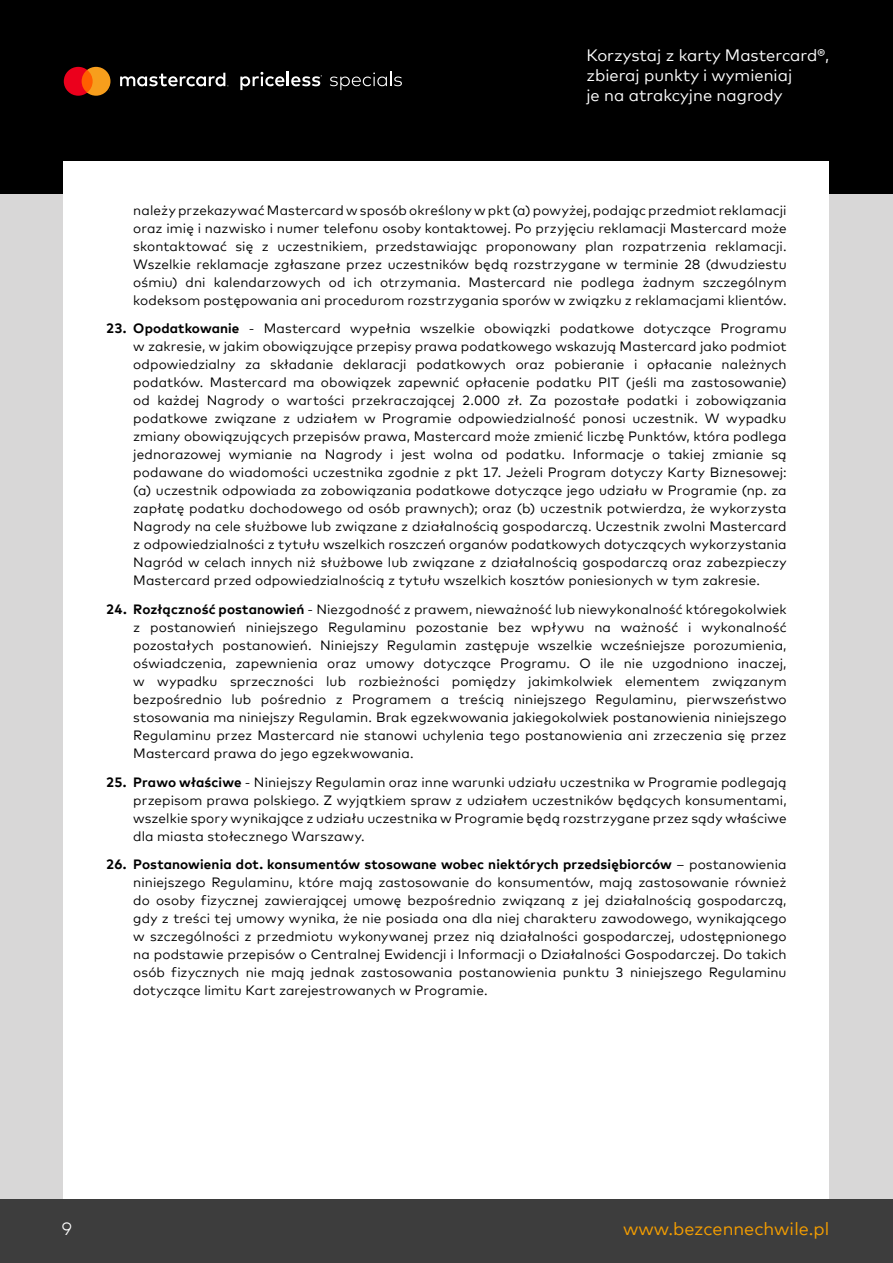
<style>
.page{position:relative;width:893px;height:1263px;background:#fff}
.page>*{position:absolute;margin:0;border:0;box-sizing:border-box;transform-origin:0 0}
.t1{font:18px "Mark Offc For MC";color:#f59e00}
.t2{font:300 18px "Mark Offc For MC";color:#fff}
.t3{font:16.5px/19.8px "Mark Offc For MC";color:#fff}
.t4{font:13.5px/18px "Mark Offc For MC";letter-spacing:.01em;color:#000;text-align:justify}
.s1{font-weight:700}
</style>
<div class="page">
<div style="left:0;top:162px;width:893px;height:1037px;background:#d8d7d7"></div>
<div style="left:0;top:0;width:893px;height:193px;background:#000"></div>
<div style="left:64px;top:162px;width:765px;height:1037px;background:#fff"></div>
<div style="left:0;top:1199px;width:893px;height:64px;background:#3d3d3d"></div>
<svg style="left:64px;top:67px;width:46px;height:29px"></svg>
<svg style="left:120px;top:73px;width:108px;height:13px"></svg>
<svg style="left:240px;top:72px;width:82px;height:18px"></svg>
<svg style="left:330px;top:72px;width:72px;height:18px"></svg>
<p class="t3" style="left:586px;top:44px;width:244px">Korzystaj z karty Mastercard®, zbieraj punkty i wymieniaj<br>je na atrakcyjne nagrody</p>
<p class="t4" style="left:133px;top:200px;width:655px">należy przekazywać Mastercard w sposób określony w pkt (a) powyżej, podając przedmiot reklamacji oraz imię i nazwisko i numer telefonu osoby kontaktowej. Po przyjęciu reklamacji Mastercard może skontaktować się z uczestnikiem, przedstawiając proponowany plan rozpatrzenia reklamacji.<br>Wszelkie reklamacje zgłaszane przez uczestników będą rozstrzygane w terminie 28 (dwudziestu ośmiu) dni kalendarzowych od ich otrzymania. Mastercard nie podlega żadnym szczególnym kodeksom postępowania ani procedurom rozstrzygania sporów w związku z reklamacjami klientów.</p>
<p class="t4" style="left:133px;top:319px;width:655px;text-indent:-27px"><span class="s1">23. Opodatkowanie</span> - Mastercard wypełnia wszelkie obowiązki podatkowe dotyczące Programu w zakresie, w jakim obowiązujące przepisy prawa podatkowego wskazują Mastercard jako podmiot odpowiedzialny za składanie deklaracji podatkowych oraz pobieranie i opłacanie należnych podatków. Mastercard ma obowiązek zapewnić opłacenie podatku PIT (jeśli ma zastosowanie) od każdej Nagrody o wartości przekraczającej 2.000 zł. Za pozostałe podatki i zobowiązania podatkowe związane z udziałem w Programie odpowiedzialność ponosi uczestnik. W wypadku zmiany obowiązujących przepisów prawa, Mastercard może zmienić liczbę Punktów, która podlega jednorazowej wymianie na Nagrody i jest wolna od podatku. Informacje o takiej zmianie są podawane do wiadomości uczestnika zgodnie z pkt 17. Jeżeli Program dotyczy Karty Biznesowej: (a) uczestnik odpowiada za zobowiązania podatkowe dotyczące jego udziału w Programie (np. za zapłatę podatku dochodowego od osób prawnych); oraz (b) uczestnik potwierdza, że wykorzysta Nagrody na cele służbowe lub związane z działalnością gospodarczą. Uczestnik zwolni Mastercard z odpowiedzialności z tytułu wszelkich roszczeń organów podatkowych dotyczących wykorzystania Nagród w celach innych niż służbowe lub związane z działalnością gospodarczą oraz zabezpieczy Mastercard przed odpowiedzialnością z tytułu wszelkich kosztów poniesionych w tym zakresie.</p>
<p class="t4" style="left:133px;top:599px;width:655px;text-indent:-27px"><span class="s1">24. Rozłączność postanowień</span> - Niezgodność z prawem, nieważność lub niewykonalność któregokolwiek z postanowień niniejszego Regulaminu pozostanie bez wpływu na ważność i wykonalność pozostałych postanowień. Niniejszy Regulamin zastępuje wszelkie wcześniejsze porozumienia, oświadczenia, zapewnienia oraz umowy dotyczące Programu. O ile nie uzgodniono inaczej, w wypadku sprzeczności lub rozbieżności pomiędzy jakimkolwiek elementem związanym bezpośrednio lub pośrednio z Programem a treścią niniejszego Regulaminu, pierwszeństwo stosowania ma niniejszy Regulamin. Brak egzekwowania jakiegokolwiek postanowienia niniejszego Regulaminu przez Mastercard nie stanowi uchylenia tego postanowienia ani zrzeczenia się przez Mastercard prawa do jego egzekwowania.</p>
<p class="t4" style="left:133px;top:772px;width:655px;text-indent:-27px"><span class="s1">25. Prawo właściwe</span> - Niniejszy Regulamin oraz inne warunki udziału uczestnika w Programie podlegają przepisom prawa polskiego. Z wyjątkiem spraw z udziałem uczestników będących konsumentami, wszelkie spory wynikające z udziału uczestnika w Programie będą rozstrzygane przez sądy właściwe dla miasta stołecznego Warszawy.</p>
<p class="t4" style="left:133px;top:854px;width:655px;text-indent:-27px"><span class="s1">26. Postanowienia dot. konsumentów stosowane wobec niektórych przedsiębiorców</span> – postanowienia niniejszego Regulaminu, które mają zastosowanie do konsumentów, mają zastosowanie również do osoby fizycznej zawierającej umowę bezpośrednio związaną z jej działalnością gospodarczą, gdy z treści tej umowy wynika, że nie posiada ona dla niej charakteru zawodowego, wynikającego w szczególności z przedmiotu wykonywanej przez nią działalności gospodarczej, udostępnionego na podstawie przepisów o Centralnej Ewidencji i Informacji o Działalności Gospodarczej. Do takich osób fizycznych nie mają jednak zastosowania postanowienia punktu 3 niniejszego Regulaminu dotyczące limitu Kart zarejestrowanych w Programie.</p>
<h1 class="t2" style="left:62px;top:1215px;width:12px">9</h1>
<h1 class="t1" style="left:623px;top:1215px;width:208px">www.bezcennechwile.pl</h1>
</div>
